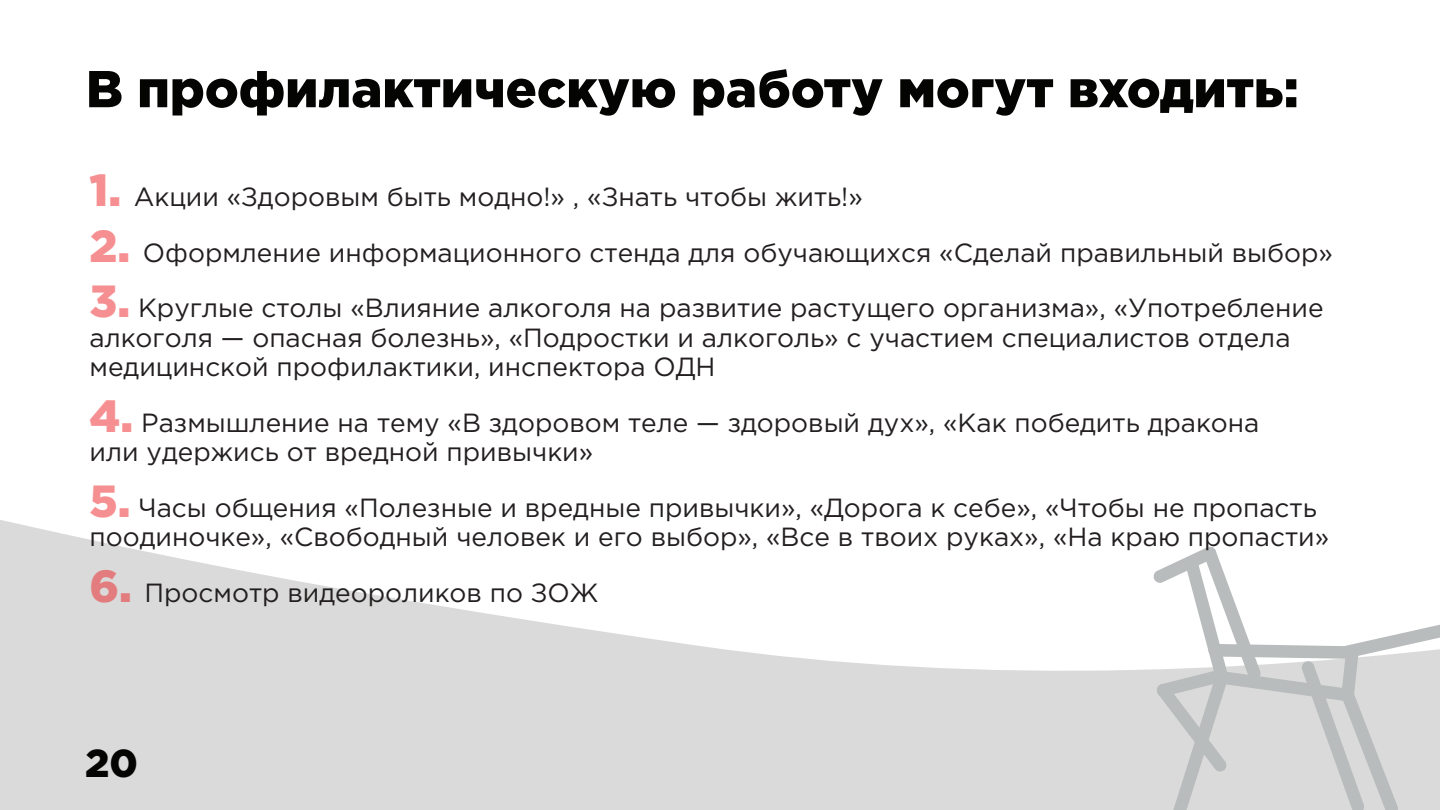
<style>
.page{position:relative;width:1440px;height:810px;background:#fff}
.page>*{position:absolute;margin:0;border:0;box-sizing:border-box;transform-origin:0 0}
.t1{font:900 51.75px "Gotham Pro";color:#040503}
.t2{font:900 39px "Gotham Pro";color:#040503}
.t3{font:26.25px/29.6px "Gotham Pro";color:#231f20}
.s1{font-weight:900;font-size:45px;color:rgb(238 31 35/.5)}
</style>
<div class="page">
<svg style="left:0;top:520px;width:1153px;height:290px;fill:#d9dad9"></svg>
<svg style="left:1153px;top:546px;width:287px;height:264px"></svg>
<h1 class="t1" style="left:86px;top:59px;width:1214px">В профилактическую работу могут входить:</h1>
<p class="t3" style="left:90px;top:182px;width:775px"><span class="s1">1.</span> Акции «Здоровым быть модно!» , «Знать чтобы жить!»</p>
<p class="t3" style="left:90px;top:237px;width:1245px"><span class="s1">2.</span> Оформление информационного стенда для обучающихся «Сделай правильный выбор»</p>
<p class="t3" style="left:90px;top:293px;width:1236px"><span class="s1">3.</span> Круглые столы «Влияние алкоголя на развитие растущего организма», «Употребление алкоголя — опасная болезнь», «Подростки и алкоголь» с участием специалистов отдела медицинской профилактики, инспектора ОДН</p>
<p class="t3" style="left:90px;top:408px;width:1171px"><span class="s1">4.</span> Размышление на тему «В здоровом теле — здоровый дух», «Как победить дракона или удержись от вредной привычки»</p>
<p class="t3" style="left:90px;top:493px;width:1241px"><span class="s1">5.</span> Часы общения «Полезные и вредные привычки», «Дорога к себе», «Чтобы не пропасть поодиночке», «Свободный человек и его выбор», «Все в твоих руках», «На краю пропасти»</p>
<p class="t3" style="left:90px;top:578px;width:510px"><span class="s1">6.</span> Просмотр видеороликов по ЗОЖ</p>
<h2 class="t2" style="left:85px;top:740px;width:54px">20</h2>
</div>
